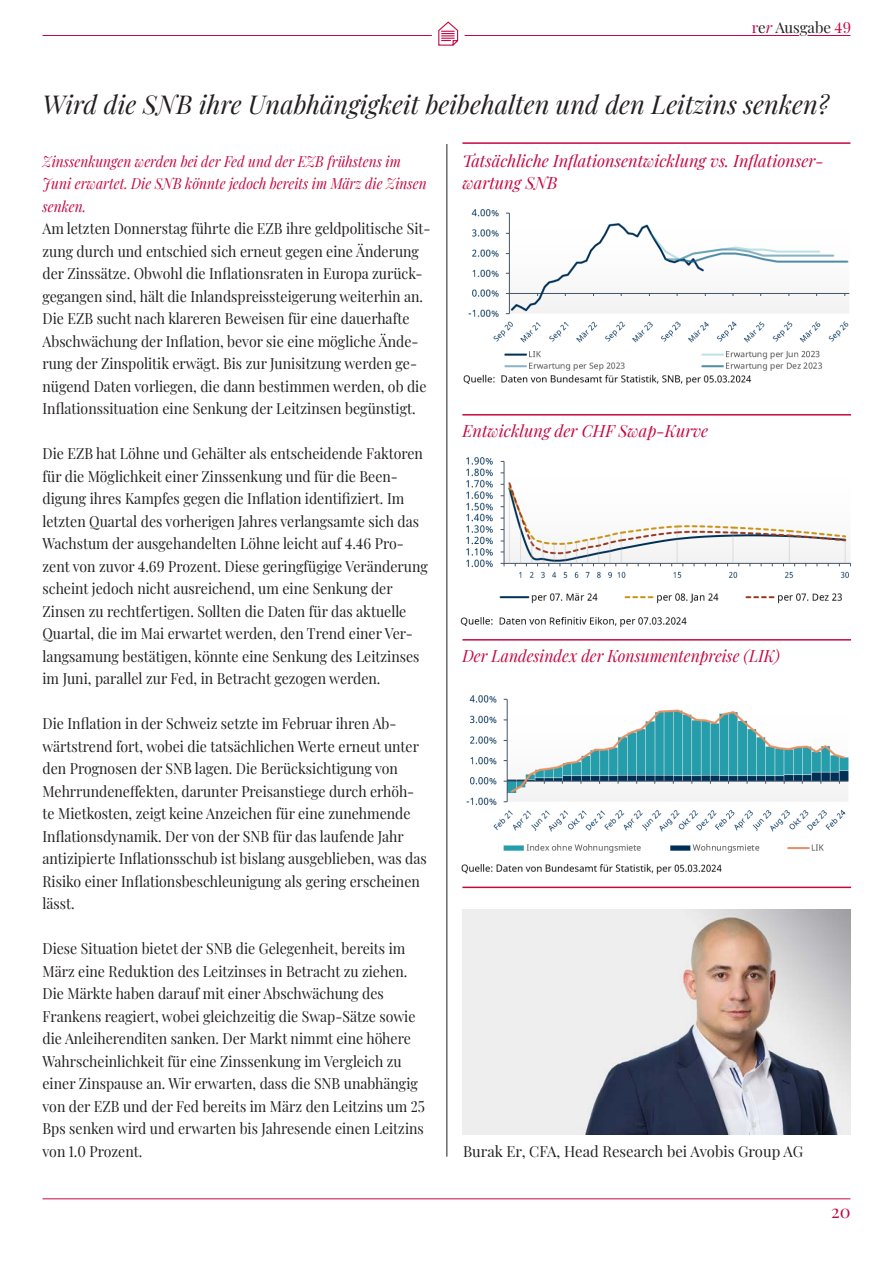
<style>
.page{position:relative;width:893px;height:1263px;background:#fff}
.page>*{position:absolute;margin:0;border:0;box-sizing:border-box;transform-origin:0 0}
.Titel_Inhaltsverzeichnis_incl{font:italic 25.5px "Playfair Display";color:#231f20}
.t1{font:18px "Playfair Display";color:#c40941}
.realestate_report{font:italic 16.5px/22.5px "Playfair Display";color:#c40941}
.realestate_report-2{font:italic 16.5px "Playfair Display";color:#c40941;scale:.96 1}
.inhalt{font:15px/22.5px "Playfair Display";color:#231f20;scale:.94 1}
.inhalt-2{font:italic 15px/22.5px "Playfair Display";color:#c40941;scale:.92 1}
.inhalt-3{font:15px "Playfair Display";color:#231f20}
.s1{color:#c40941}
.s2{font-style:italic;color:#c40941}
</style>
<div class="page">
<hr style="left:446px;top:144px;width:1px;height:1013px;background:#231f20">
<img style="left:463px;top:209px;width:387px;height:176px">
<img style="left:461px;top:695px;width:388px;height:180px">
<img style="left:460px;top:457px;width:391px;height:170px">
<hr style="left:462px;top:142px;width:388px;height:2px;background:#c40941">
<hr style="left:462px;top:414px;width:389px;height:1px;background:#c40941">
<hr style="left:462px;top:639px;width:389px;height:1px;background:#c40941">
<hr style="left:462px;top:886px;width:389px;height:2px;background:#c40941">
<img style="left:462px;top:909px;width:388px;height:225px">
<hr style="left:43px;top:35px;width:756px;height:1px;background:#c40941">
<hr style="left:43px;top:1198px;width:807px;height:1px;background:#c40941">
<hr style="left:807px;top:35px;width:43px;height:1px;background:#c40941">
<svg style="left:432px;top:21px;width:33px;height:25px"></svg>
<p class="inhalt-3" style="left:752px;top:16px;width:101px"><span class="s1">r</span>e<span class="s2">r</span> Ausgabe <span class="s1">49</span></p>
<p class="Titel_Inhaltsverzeichnis_incl" style="left:43px;top:85px;width:788px">Wird die SNB ihre Unabhängigkeit beibehalten und den Leitzins senken?</p>
<p class="inhalt-2" style="left:43px;top:148px;width:419px">Zinssenkungen werden bei der Fed und der EZB frühstens im<br>Juni erwartet. Die SNB könnte jedoch bereits im März die Zinsen senken.</p>
<p class="inhalt" style="left:43px;top:216px;width:414px">Am letzten Donnerstag führte die EZB ihre geldpolitische Sit&shy;zung durch und entschied sich erneut gegen eine Änderung der Zinssätze. Obwohl die Inflationsraten in Europa zurück&shy;gegangen sind, hält die Inlandspreissteigerung weiterhin an.<br>Die EZB sucht nach klareren Beweisen für eine dauerhafte Abschwächung der Inflation, bevor sie eine mögliche Ände&shy;rung der Zinspolitik erwägt. Bis zur Junisitzung werden ge&shy;nügend Daten vorliegen, die dann bestimmen werden, ob die Inflationssituation eine Senkung der Leitzinsen begünstigt.</p>
<p class="inhalt" style="left:43px;top:441px;width:411px">Die EZB hat Löhne und Gehälter als entscheidende Faktoren für die Möglichkeit einer Zinssenkung und für die Been&shy;digung ihres Kampfes gegen die Inflation identifiziert. Im letzten Quartal des vorherigen Jahres verlangsamte sich das Wachstum der ausgehandelten Löhne leicht auf 4.46 Pro&shy;zent von zuvor 4.69 Prozent. Diese geringfügige Veränderung scheint jedoch nicht ausreichend, um eine Senkung der Zinsen zu rechtfertigen. Sollten die Daten für das aktuelle Quartal, die im Mai erwartet werden, den Trend einer Ver&shy;langsamung bestätigen, könnte eine Senkung des Leitzinses im Juni, parallel zur Fed, in Betracht gezogen werden.</p>
<p class="inhalt" style="left:43px;top:711px;width:410px">Die Inflation in der Schweiz setzte im Februar ihren Ab&shy;wärtstrend fort, wobei die tatsächlichen Werte erneut unter den Prognosen der SNB lagen. Die Berücksichtigung von Mehrrundeneffekten, darunter Preisanstiege durch erhöh&shy;te Mietkosten, zeigt keine Anzeichen für eine zunehmende Inflationsdynamik. Der von der SNB für das laufende Jahr antizipierte Inflationsschub ist bislang ausgeblieben, was das Risiko einer Inflationsbeschleunigung als gering erscheinen lässt.</p>
<p class="inhalt" style="left:43px;top:936px;width:408px">Diese Situation bietet der SNB die Gelegenheit, bereits im März eine Reduktion des Leitzinses in Betracht zu ziehen.<br>Die Märkte haben darauf mit einer Abschwächung des Frankens reagiert, wobei gleichzeitig die Swap-Sätze sowie die Anleiherenditen sanken. Der Markt nimmt eine höhere Wahrscheinlichkeit für eine Zinssenkung im Vergleich zu einer Zinspause an. Wir erwarten, dass die SNB unabhängig von der EZB und der Fed bereits im März den Leitzins um 25<br>Bps senken wird und erwarten bis Jahresende einen Leitzins von 1.0 Prozent.</p>
<p class="realestate_report" style="left:462px;top:148px;width:363px">Tatsächliche Inflationsentwicklung vs. Inflationser&shy;wartung SNB</p>
<p class="realestate_report" style="left:462px;top:418px;width:247px">Entwicklung der CHF Swap-Kurve</p>
<p class="realestate_report-2" style="left:462px;top:643px;width:332px">Der Landesindex der Konsumentenpreise (LIK)</p>
<p class="inhalt-3" style="left:463px;top:1139px;width:342px">Burak Er, CFA, Head Research bei Avobis Group AG</p>
<p class="t1" style="left:831px;top:1197px;width:21px">20</p>
</div>
